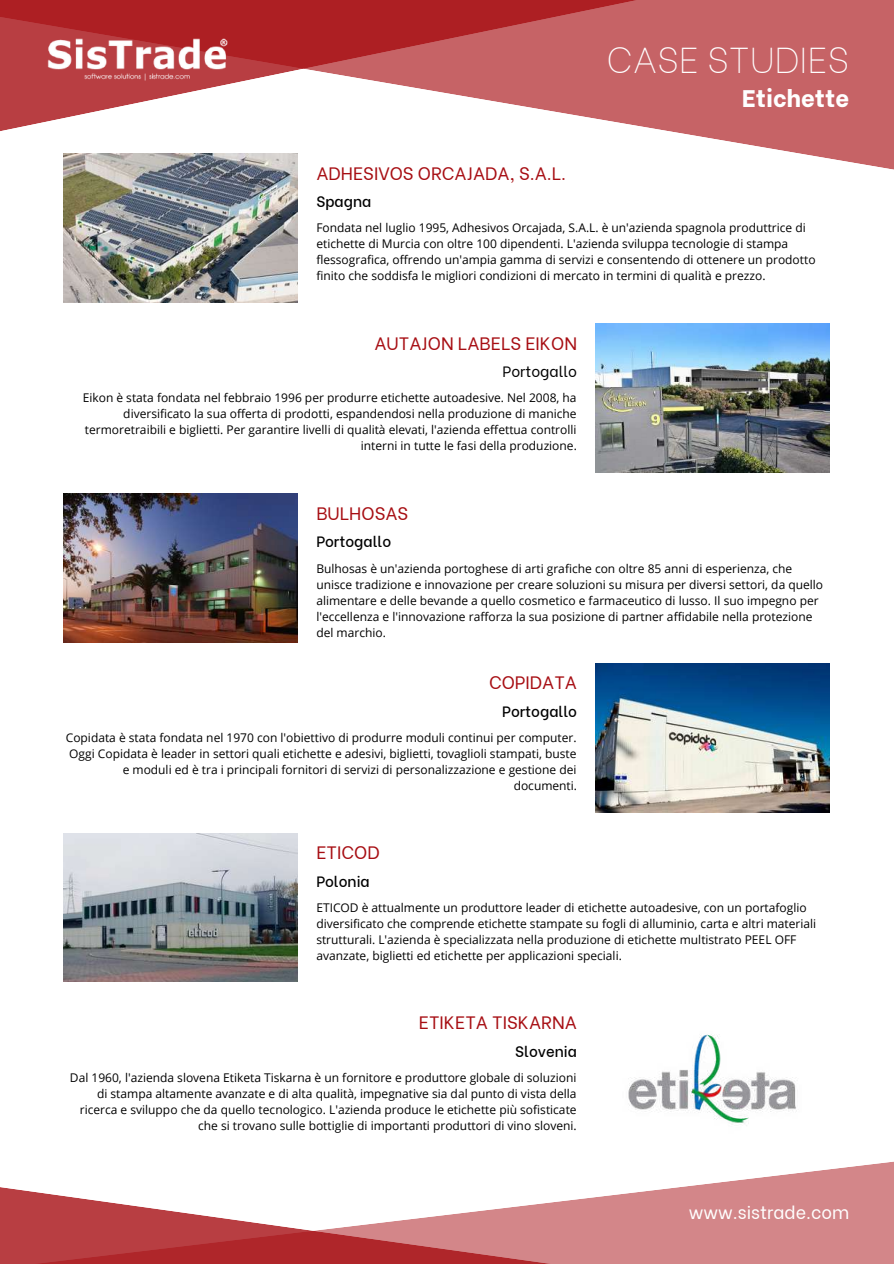
<style>
.page{position:relative;width:894px;height:1264px;background:#fff}
.page>*{position:absolute;margin:0;border:0;box-sizing:border-box;transform-origin:0 0}
.t1{font:100 36px "Be Vietnam";color:#fff}
.t2{font:800 24px "Be Vietnam";color:#fff}
.t3{font:18px "Be Vietnam";color:#a70e13}
.t4{font:18px "Be Vietnam";color:#fff}
.t5{font:500 15px "Be Vietnam";color:#000}
.t6{font:15px "Be Vietnam";color:#000}
.t7{font:12px/16px "Open Sans";color:#000;text-align:right}
</style>
<div class="page">
<svg style="left:63px;top:0;width:830px;height:170px;fill:#c66366"></svg>
<svg style="left:0;top:0;width:641px;height:132px"></svg>
<svg style="left:0;top:1162px;width:893px;height:101px"></svg>
<img style="left:44px;top:36px;width:186px;height:46px">
<img style="left:628px;top:1034px;width:169px;height:90px">
<img style="left:64px;top:154px;width:234px;height:148px">
<img style="left:64px;top:493px;width:234px;height:149px">
<img style="left:595px;top:323px;width:234px;height:149px">
<img style="left:595px;top:663px;width:234px;height:149px">
<img style="left:64px;top:833px;width:234px;height:148px">
<h3 class="t3" style="left:316px;top:158px;width:251px">ADHESIVOS ORCAJADA, S.A.L.</h3>
<p class="t5" style="left:316px;top:189px;width:57px">Spagna</p>
<h1 class="t1" style="left:606px;top:30px;width:244px">CASE STUDIES</h1>
<h2 class="t2" style="left:742px;top:78px;width:108px">Etichette</h2>
<p class="t7" style="left:316px;top:220px;width:500px;text-align:left">Fondata nel luglio 1995, Adhesivos Orcajada, S.A.L. è un'azienda spagnola produttrice di etichette di Murcia con oltre 100 dipendenti. L'azienda sviluppa tecnologie di stampa flessografica, offrendo un'ampia gamma di servizi e consentendo di ottenere un prodotto finito che soddisfa le migliori condizioni di mercato in termini di qualità e prezzo.</p>
<h3 class="t3" style="left:374px;top:328px;width:204px">AUTAJON LABELS EIKON</h3>
<p class="t6" style="left:502px;top:359px;width:76px">Portogallo</p>
<p class="t7" style="left:83px;top:389px;width:495px">Eikon è stata fondata nel febbraio 1996 per produrre etichette autoadesive. Nel 2008, ha diversificato la sua offerta di prodotti, espandendosi nella produzione di maniche termoretraibili e biglietti. Per garantire livelli di qualità elevati, l'azienda effettua controlli interni in tutte le fasi della produzione.</p>
<h3 class="t3" style="left:316px;top:498px;width:93px">BULHOSAS</h3>
<p class="t5" style="left:316px;top:529px;width:76px">Portogallo</p>
<p class="t7" style="left:316px;top:560px;width:508px;text-align:left">Bulhosas è un'azienda portoghese di arti grafiche con oltre 85 anni di esperienza, che unisce tradizione e innovazione per creare soluzioni su misura per diversi settori, da quello alimentare e delle bevande a quello cosmetico e farmaceutico di lusso. Il suo impegno per l'eccellenza e l'innovazione rafforza la sua posizione di partner affidabile nella protezione del marchio.</p>
<h3 class="t3" style="left:489px;top:667px;width:90px">COPIDATA</h3>
<p class="t5" style="left:502px;top:698px;width:76px">Portogallo</p>
<p class="t7" style="left:66px;top:729px;width:512px">Copidata è stata fondata nel 1970 con l'obiettivo di produrre moduli continui per computer.<br>Oggi Copidata è leader in settori quali etichette e adesivi, biglietti, tovaglioli stampati, buste e moduli ed è tra i principali fornitori di servizi di personalizzazione e gestione dei documenti.</p>
<h3 class="t3" style="left:316px;top:837px;width:65px">ETICOD</h3>
<p class="t5" style="left:316px;top:868px;width:55px">Polonia</p>
<p class="t7" style="left:316px;top:899px;width:501px;text-align:left">ETICOD è attualmente un produttore leader di etichette autoadesive, con un portafoglio diversificato che comprende etichette stampate su fogli di alluminio, carta e altri materiali strutturali. L'azienda è specializzata nella produzione di etichette multistrato PEEL OFF avanzate, biglietti ed etichette per applicazioni speciali.</p>
<h3 class="t3" style="left:418px;top:1007px;width:160px">ETIKETA TISKARNA</h3>
<p class="t5" style="left:515px;top:1038px;width:63px">Slovenia</p>
<p class="t7" style="left:70px;top:1069px;width:508px">Dal 1960, l'azienda slovena Etiketa Tiskarna è un fornitore e produttore globale di soluzioni di stampa altamente avanzate e di alta qualità, impegnative sia dal punto di vista della ricerca e sviluppo che da quello tecnologico. L'azienda produce le etichette più sofisticate che si trovano sulle bottiglie di importanti produttori di vino sloveni.</p>
<h3 class="t4" style="left:688px;top:1197px;width:162px">www.sistrade.com</h3>
</div>
